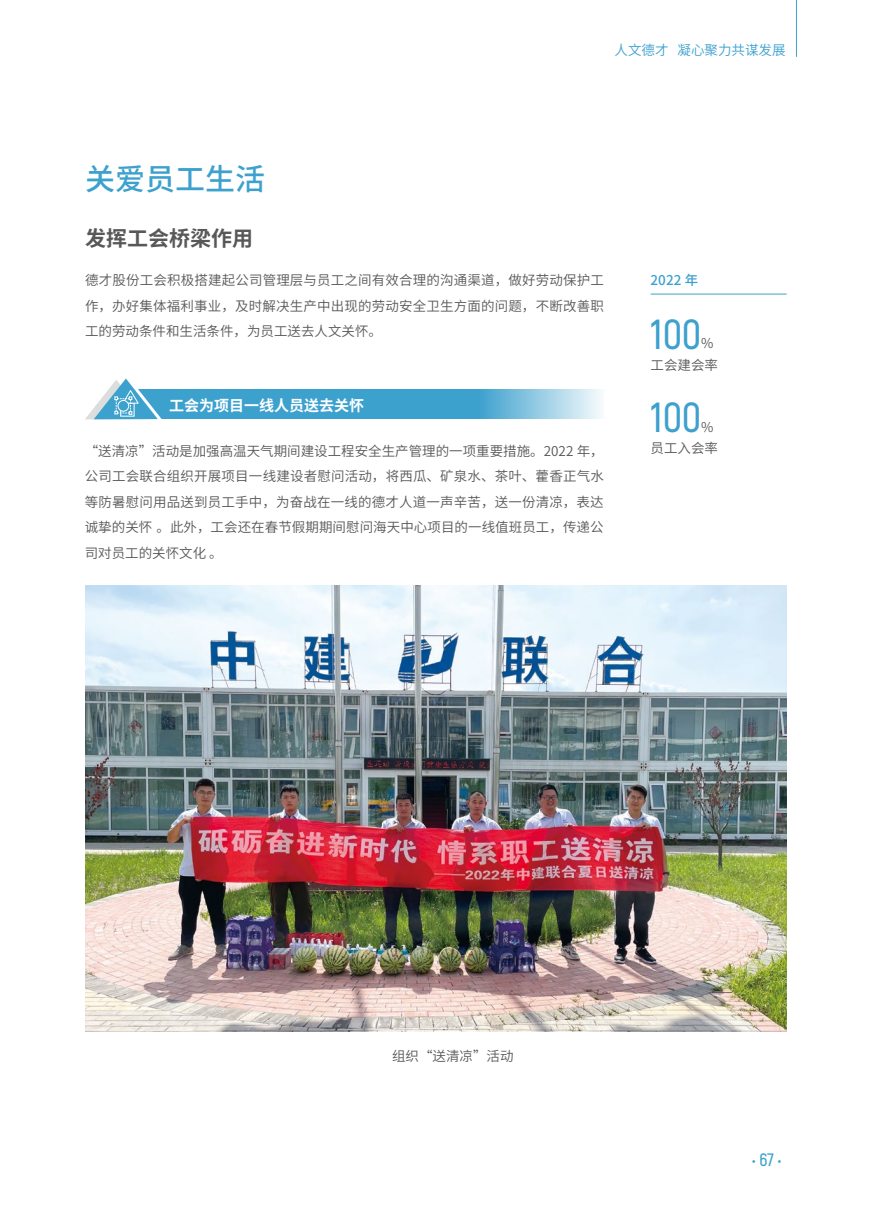
<style>
.page{position:relative;width:893px;height:1212px;background:#fff}
.page>*{position:absolute;margin:0;border:0;box-sizing:border-box;transform-origin:0 0}
.t1{font:600 42px "Akrobat";color:#3da1ce}
.t2{font:500 30px "Source Han Sans CN";color:#3da1ce}
.t3{font:700 21px "Source Han Sans CN";color:#595757}
.t4{font:600 18px "Akrobat";color:#3da1ce}
.t5{font:700 15px "Source Han Sans CN";color:#fff}
.t6{font:13.5px/25.5px "Source Han Sans CN";letter-spacing:.005em;color:#595757;text-align:justify}
.t7{font:13.5px "Source Han Sans CN";color:#3da1ce}
.t8{font:500 13.5px "Source Han Sans CN";color:#3da1ce}
</style>
<div class="page">
<hr style="left:796px;top:0;width:1px;height:57px;background:#3da1ce">
<img style="left:85px;top:585px;width:702px;height:447px">
<svg style="left:165px;top:389px;width:436px;height:30px;background:#56add4"></svg>
<svg style="left:85px;top:378px;width:80px;height:42px"></svg>
<hr style="left:651px;top:294px;width:136px;height:1px;background:#3da1ce">
<p class="t7" style="left:615px;top:43px;width:173px">人文德才 凝心聚力共谋发展</p>
<h2 class="t2" style="left:85px;top:162px;width:181px">关爱员工生活</h2>
<h3 class="t3" style="left:85px;top:226px;width:169px">发挥工会桥梁作用</h3>
<p class="t6" style="left:85px;top:268px;width:520px">德才股份工会积极搭建起公司管理层与员工之间有效合理的沟通渠道，做好劳动保护工作，办好集体福利事业，及时解决生产中出现的劳动安全卫生方面的问题，不断改善职工的劳动条件和生活条件，为员工送去人文关怀。</p>
<p class="t5" style="left:169px;top:397px;width:196px">工会为项目一线人员送去关怀</p>
<p class="t6" style="left:85px;top:438px;width:521px">“送清凉”活动是加强高温天气期间建设工程安全生产管理的一项重要措施。2022 年，公司工会联合组织开展项目一线建设者慰问活动，将西瓜、矿泉水、茶叶、藿香正气水等防暑慰问用品送到员工手中，为奋战在一线的德才人道一声辛苦，送一份清凉，表达诚挚的关怀 。此外，工会还在春节假期期间慰问海天中心项目的一线值班员工，传递公司对员工的关怀文化 。</p>
<p class="t8" style="left:651px;top:272px;width:49px">2022 年</p>
<h1 class="t1" style="left:651px;top:308px;width:52px">100</h1>
<p class="t6" style="left:701px;top:331px;width:14px">%</p>
<p class="t6" style="left:651px;top:353px;width:69px">工会建会率</p>
<h1 class="t1" style="left:651px;top:392px;width:52px">100</h1>
<p class="t6" style="left:701px;top:414px;width:14px">%</p>
<p class="t6" style="left:651px;top:436px;width:69px">员工入会率</p>
<p class="t6" style="left:392px;top:1044px;width:123px">组织“送清凉”活动</p>
<h3 class="t4" style="left:752px;top:1149px;width:31px">• 67 •</h3>
</div>
